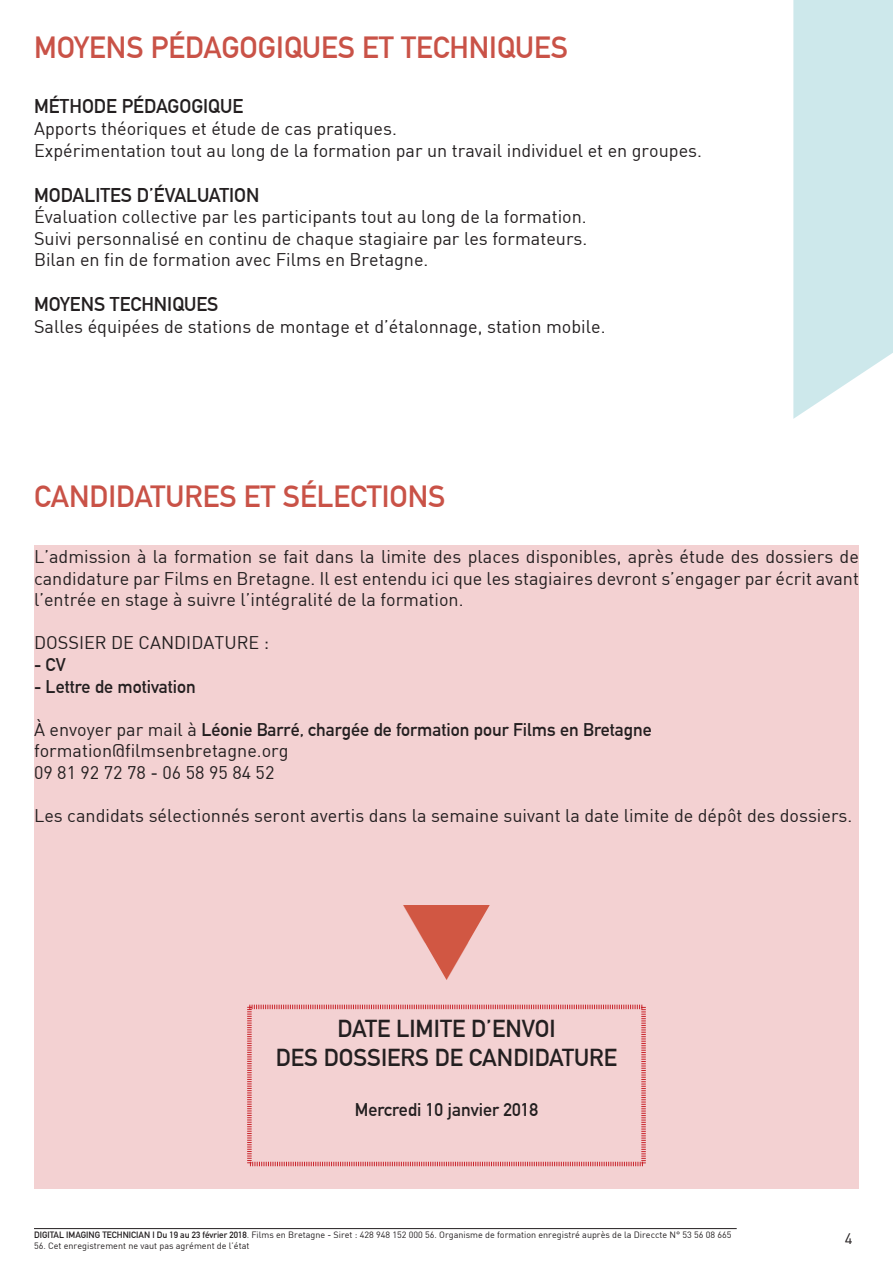
<style>
.page{position:relative;width:893px;height:1263px;background:#fff}
.page>*{position:absolute;margin:0;border:0;box-sizing:border-box;transform-origin:0 0}
.t1{font:700 30px "DIN Alternate";color:#c95247}
.t2{font:700 24px "DIN Alternate";color:#231f20}
.t3{font:700 19.5px "DIN Alternate";color:#231f20}
.t4{font:18px/21.6px "DIN";color:#231f20;text-align:justify}
.t5{font:700 18px "DIN Alternate";color:#231f20}
.t6{font:15px "DIN";color:#231f20}
.t7{font:9px "DIN";color:#231f20}
.s1{font-family:"DIN";font-weight:400}
.s2{font-family:"DIN Alternate";font-weight:700}
</style>
<div class="page">
<hr style="left:34px;top:1228px;width:703px;height:1px;background:#231f20">
<div style="left:34px;top:545px;width:825px;height:643px;background:#f3d1d2"></div>
<svg style="left:247px;top:1004px;width:399px;height:163px"></svg>
<svg style="left:403px;top:905px;width:87px;height:75px"></svg>
<svg style="left:793px;top:0;width:100px;height:419px;background:#d2eaed"></svg>
<p class="t1" style="left:34px;top:24px;width:535px">MOYENS PÉDAGOGIQUES ET TECHNIQUES</p>
<p class="t3" style="left:34px;top:92px;width:211px">MÉTHODE PÉDAGOGIQUE</p>
<p class="t4" style="left:34px;top:117px;width:364px">Apports théoriques et étude de cas pratiques.</p>
<p class="t4" style="left:34px;top:139px;width:669px">Expérimentation tout au long de la formation par un travail individuel et en groupes.</p>
<p class="t3" style="left:34px;top:180px;width:227px">MODALITES D’ÉVALUATION</p>
<p class="t4" style="left:34px;top:206px;width:554px">Évaluation collective par les participants tout au long de la formation.</p>
<p class="t4" style="left:34px;top:227px;width:555px">Suivi personnalisé en continu de chaque stagiaire par les formateurs.</p>
<p class="t4" style="left:34px;top:249px;width:396px">Bilan en fin de formation avec Films en Bretagne.</p>
<p class="t3" style="left:34px;top:290px;width:186px">MOYENS TECHNIQUES</p>
<p class="t4" style="left:34px;top:315px;width:573px">Salles équipées de stations de montage et d’étalonnage, station mobile.</p>
<p class="t1" style="left:34px;top:474px;width:413px">CANDIDATURES ET SÉLECTIONS</p>
<p class="t4" style="left:34px;top:545px;width:826px">L’admission à la formation se fait dans la limite des places disponibles, après étude des dossiers de candidature par Films en Bretagne. Il est entendu ici que les stagiaires devront s’engager par écrit avant l’entrée en stage à suivre l’intégralité de la formation.</p>
<p class="t4" style="left:34px;top:632px;width:237px">DOSSIER DE CANDIDATURE :</p>
<p class="t5" style="left:34px;top:651px;width:33px">- CV</p>
<p class="t5" style="left:34px;top:672px;width:163px">- Lettre de motivation</p>
<p class="t5" style="left:34px;top:716px;width:619px"><span class="s1">À envoyer par mail à</span> Léonie Barré, chargée de formation pour Films en Bretagne</p>
<p class="t4" style="left:34px;top:740px;width:256px">formation@filmsenbretagne.org</p>
<p class="t4" style="left:34px;top:761px;width:242px">09 81 92 72 78 - 06 58 95 84 52</p>
<p class="t4" style="left:34px;top:804px;width:820px">Les candidats sélectionnés seront avertis dans la semaine suivant la date limite de dépôt des dossiers.</p>
<p class="t2" style="left:337px;top:1010px;width:220px">DATE LIMITE D’ENVOI</p>
<p class="t2" style="left:276px;top:1039px;width:343px">DES DOSSIERS DE CANDIDATURE</p>
<p class="t5" style="left:355px;top:1096px;width:185px">Mercredi 10 janvier 2018</p>
<p class="t7" style="left:34px;top:1229px;width:699px"><span class="s2">DIGITAL IMAGING TECHNICIAN I Du 19 au 23 février 2018</span>. Films en Bretagne - Siret : 428 948 152 000 56. Organisme de formation enregistré auprès de la Direccte N° 53 56 08 665</p>
<p class="t7" style="left:34px;top:1240px;width:217px">56. Cet enregistrement ne vaut pas agrément de l’état</p>
<p class="t6" style="left:845px;top:1229px;width:9px">4</p>
</div>
